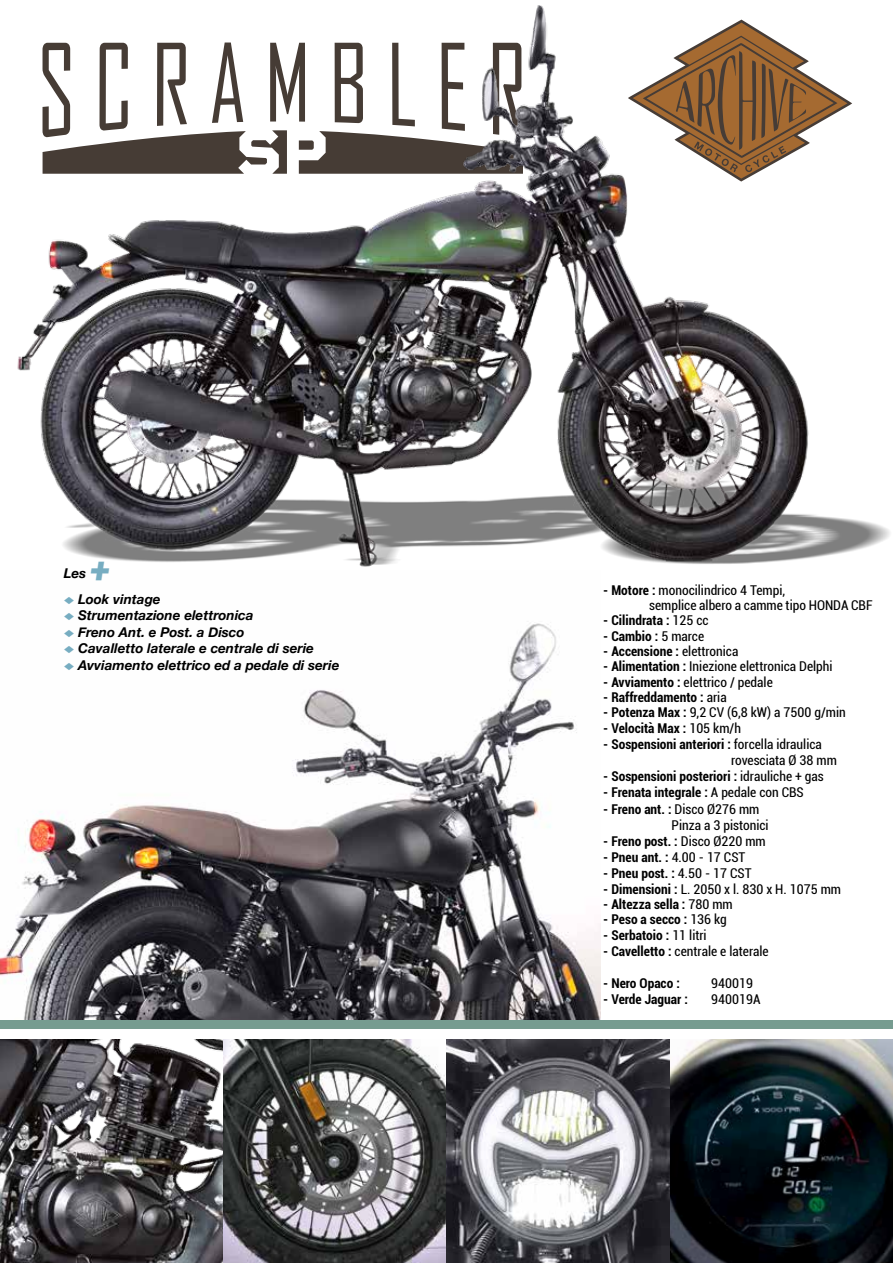
<style>
.page{position:relative;width:893px;height:1263px;background:#fff}
.page>*{position:absolute;margin:0;border:0;box-sizing:border-box;transform-origin:0 0}
.t1{font:italic 900 36px "Roboto";color:#77adc1}
.t2{font:condensed 13.5px/16.2px "Roboto";color:#000}
.t3{font:700 condensed 13.5px "Roboto";color:#000}
.t4{font:italic 700 13.5px "Helvetica Neue";color:#000}
.s1{color:#77adc1}
.s2{font-weight:700}
.s3{font-weight:400}
</style>
<div class="page">
<img style="left:670px;top:1040px;width:223px;height:223px">
<img style="left:0;top:623px;width:600px;height:397px">
<div style="left:0;top:1020px;width:893px;height:9px;background:#769c90"></div>
<img style="left:0;top:1040px;width:670px;height:223px">
<img style="left:17px;top:6px;width:873px;height:561px">
<p class="t4" style="left:64px;top:563px;width:24px">Les</p>
<h1 class="t1" style="left:90px;top:544px;width:21px">+</h1>
<p class="t4" style="left:64px;top:588px;width:98px"><span class="s1">◆</span> Look vintage</p>
<p class="t4" style="left:64px;top:605px;width:191px"><span class="s1">◆</span> Strumentazione elettronica</p>
<p class="t4" style="left:64px;top:621px;width:182px"><span class="s1">◆</span> Freno Ant. e Post. a Disco</p>
<p class="t4" style="left:64px;top:638px;width:252px"><span class="s1">◆</span> Cavalletto laterale e centrale di serie</p>
<p class="t4" style="left:64px;top:654px;width:277px"><span class="s1">◆</span> Avviamento elettrico ed a pedale di serie</p>
<p class="t2" style="left:649px;top:582px;width:225px;line-height:15.3px;text-indent:-46px"><span class="s2">- Motore :</span> monocilindrico 4 Tempi,<br>semplice albero a camme tipo HONDA CBF</p>
<p class="t3" style="left:603px;top:611px;width:107px">- Cilindrata : <span class="s3">125 cc</span></p>
<p class="t3" style="left:603px;top:626px;width:102px">- Cambio : <span class="s3">5 marce</span></p>
<p class="t3" style="left:603px;top:642px;width:137px">- Accensione : <span class="s3">elettronica</span></p>
<p class="t2" style="left:603px;top:658px;width:231px"><span class="s2">- Alimentation :</span> Iniezione elettronica Delphi</p>
<p class="t2" style="left:603px;top:673px;width:171px"><span class="s2">- Avviamento :</span> elettrico / pedale</p>
<p class="t3" style="left:603px;top:688px;width:125px">- Raffreddamento : <span class="s3">aria</span></p>
<p class="t2" style="left:603px;top:704px;width:244px"><span class="s2">- Potenza Max :</span> 9,2 CV (6,8 kW) a 7500 g/min</p>
<p class="t3" style="left:603px;top:718px;width:139px">- Velocità Max : <span class="s3">105 km/h</span></p>
<p class="t2" style="left:731px;top:735px;width:107px;text-indent:-128px"><span class="s2">- Sospensioni anteriori :</span> forcella idraulica rovesciata Ø 38 mm</p>
<p class="t3" style="left:603px;top:767px;width:222px">- Sospensioni posteriori : <span class="s3">idrauliche + gas</span></p>
<p class="t3" style="left:603px;top:783px;width:202px">- Frenata integrale : <span class="s3">A pedale con CBS</span></p>
<p class="t2" style="left:672px;top:800px;width:98px;text-indent:-68px"><span class="s2">- Freno ant. :</span> Disco Ø276 mm<br>Pinza a 3 pistonici</p>
<p class="t3" style="left:603px;top:832px;width:164px">- Freno post. : <span class="s3">Disco Ø220 mm</span></p>
<p class="t3" style="left:603px;top:848px;width:144px">- Pneu ant. : <span class="s3">4.00 - 17 CST</span></p>
<p class="t3" style="left:603px;top:864px;width:150px">- Pneu post. : <span class="s3">4.50 - 17 CST</span></p>
<p class="t2" style="left:603px;top:880px;width:239px"><span class="s2">- Dimensioni :</span> L. 2050 x l. 830 x H. 1075 mm</p>
<p class="t3" style="left:603px;top:895px;width:131px">- Altezza sella : <span class="s3">780 mm</span></p>
<p class="t3" style="left:603px;top:910px;width:125px">- Peso a secco : <span class="s3">136 kg</span></p>
<p class="t3" style="left:603px;top:925px;width:105px">- Serbatoio : <span class="s3">11 litri</span></p>
<p class="t2" style="left:603px;top:942px;width:167px"><span class="s2">- Cavelletto :</span> centrale e laterale</p>
<p class="t3" style="left:603px;top:974px;width:78px">- Nero Opaco :</p>
<p class="t2" style="left:711px;top:975px;width:43px">940019</p>
<p class="t3" style="left:603px;top:990px;width:86px">- Verde Jaguar :</p>
<p class="t2" style="left:711px;top:991px;width:51px">940019A</p>
</div>
